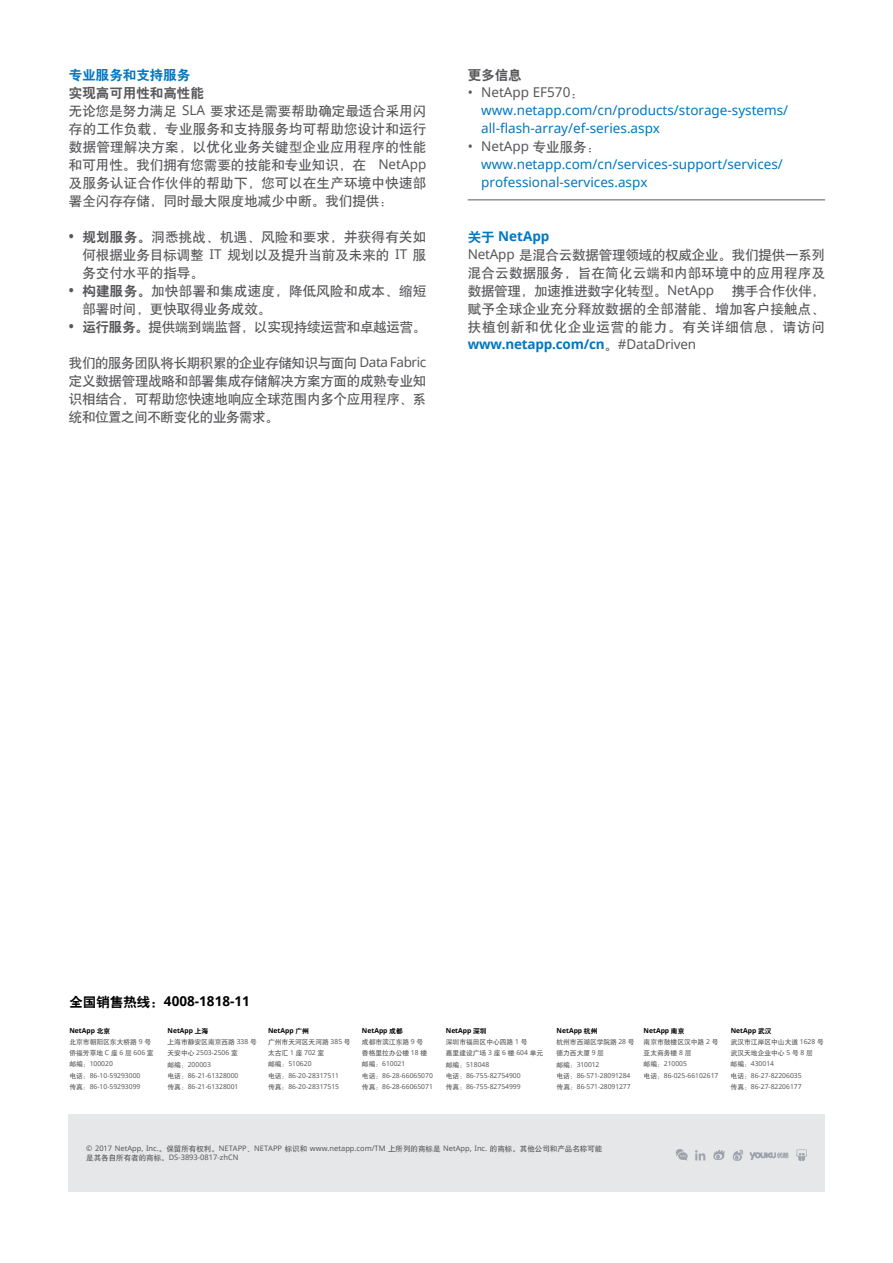
<style>
.page{position:relative;width:893px;height:1263px;background:#fff}
.page>*{position:absolute;margin:0;border:0;box-sizing:border-box;transform-origin:0 0}
.t1{font:13.5px/18px "H Yb 1 gj";color:#58585b;text-align:justify}
.t2{font:13.5px/18px "Noto Sans";color:#0077c1}
.t3{font:13.5px/18px "H Yb 1 gj";letter-spacing:.02em;color:#58585b}
.t4{font:700 13.5px "Noto Sans";letter-spacing:-.015em;color:#0077c1}
.t5{font:13.5px "H Yb 1 gj";letter-spacing:-.02em;color:#58585b}
.t6{font:700 13.5px "Noto Sans";color:#020000}
.t7{font:13.5px "H Yb 2 gj";color:#58585b}
.t8{font:13.5px "H Yb 2 gj";color:#0077c1}
.t9{font:7.5px/9px "Noto Sans";color:#58585b}
.t10{font:6.75px/11.2px "Noto Sans";color:#58585b}
.t11{font:6.75px/11.2px "H Yb 1 gj";color:#58585b}
.t12{font:700 6.75px "Noto Sans";color:#000}
.s1{font-family:"Noto Sans"}
.s2{font-family:"Noto Sans";font-weight:700}
.s3{font-family:"H Yb 2 gj"}
.s4{color:#58585b}
.s5{font-family:"H Yb 1 gj";color:#58585b}
.s6{font-family:"H Yb 2 gj";font-weight:400}
.s7{font-family:"H Yb 1 gj";font-weight:400;color:#58585b}
.s8{font-weight:400;color:#58585b}
.s9{font-family:"H Yb 1 gj"}
</style>
<div class="page">
<div style="left:68px;top:1114px;width:757px;height:78px;background:#e6e7e8"></div>
<svg style="left:676px;top:1149px;width:12px;height:12px"></svg>
<img style="left:733px;top:1149px;width:10px;height:12px">
<img style="left:749px;top:1152px;width:40px;height:7px">
<svg style="left:713px;top:1150px;width:12px;height:10px"></svg>
<svg style="left:695px;top:1150px;width:10px;height:10px"></svg>
<svg style="left:796px;top:1149px;width:11px;height:12px"></svg>
<hr style="left:468px;top:199px;width:357px;height:1px;background:#58585b">
<p class="t8" style="left:69px;top:68px;width:123px">专业服务和支持服务</p>
<p class="t7" style="left:69px;top:86px;width:137px">实现高可用性和高性能</p>
<p class="t1" style="left:69px;top:102px;width:359px">无论您是努力满足 <span class="s1">SLA</span> 要求还是需要帮助确定最适合采用闪存的工作负载，专业服务和支持服务均可帮助您设计和运行数据管理解决方案，以优化业务关键型企业应用程序的性能和可用性。我们拥有您需要的技能和专业知识，在 <span class="s1">NetApp</span>及服务认证合作伙伴的帮助下，您可以在生产环境中快速部署全闪存存储，同时最大限度地减少中断。我们提供：</p>
<p class="t1" style="left:82px;top:227px;width:345px;text-indent:-14px"><span class="s2">•</span> <span class="s3">规划服务。</span>洞悉挑战、机遇、风险和要求，并获得有关如何根据业务目标调整 <span class="s1">IT</span> 规划以及提升当前及未来的 <span class="s1">IT</span> 服务交付水平的指导。</p>
<p class="t3" style="left:82px;top:281px;width:345px;text-indent:-14px"><span class="s2">•</span> <span class="s3">构建服务。</span>加快部署和集成速度，降低风险和成本、缩短部署时间，更快取得业务成效。</p>
<p class="t5" style="left:69px;top:320px;width:359px"><span class="s2">•</span> <span class="s3">运行服务。</span>提供端到端监督，以实现持续运营和卓越运营。</p>
<p class="t1" style="left:69px;top:353px;width:359px">我们的服务团队将长期积累的企业存储知识与面向 <span class="s1">Data Fabric</span>定义数据管理战略和部署集成存储解决方案方面的成熟专业知识相结合，可帮助您快速地响应全球范围内多个应用程序、系统和位置之间不断变化的业务需求。</p>
<p class="t7" style="left:468px;top:68px;width:55px">更多信息</p>
<p class="t2" style="left:481px;top:82px;width:309px;text-indent:-14px"><span class="s4">• NetApp EF570</span><span class="s5">：</span>www.netapp.com/cn/products/storage-systems/ all-flash-array/ef-series.aspx</p>
<p class="t2" style="left:481px;top:136px;width:303px;text-indent:-14px"><span class="s4">• NetApp</span> <span class="s5">专业服务：</span>www.netapp.com/cn/services-support/services/ professional-services.aspx</p>
<p class="t4" style="left:468px;top:226px;width:83px"><span class="s6">关于</span> NetApp</p>
<p class="t1" style="left:468px;top:245px;width:359px"><span class="s1">NetApp</span> 是混合云数据管理领域的权威企业。我们提供一系列混合云数据服务，旨在简化云端和内部环境中的应用程序及数据管理，加速推进数字化转型。<span class="s1">NetApp</span></p>
<p class="t1" style="left:468px;top:281px;width:359px;text-indent:264px">携手合作伙伴，赋予全球企业充分释放数据的全部潜能、增加客户接触点、扶植创新和优化企业运营的能力。有关详细信息，请访问</p>
<p class="t4" style="left:468px;top:334px;width:230px">www.netapp.com/cn<span class="s7">。</span><span class="s8">#DataDriven</span></p>
<p class="t6" style="left:69px;top:991px;width:182px"><span class="s6">全国销售热线：</span>4008-1818-11</p>
<p class="t12" style="left:69px;top:1025px;width:42px">NetApp <span class="s6">北京</span></p>
<p class="t11" style="left:69px;top:1036px;width:86px">北京市朝阳区东大桥路 <span class="s1">9</span> 号侨福芳草地 <span class="s1">C</span> 座 <span class="s1">6</span> 层 <span class="s1">606</span> 室</p>
<p class="t10" style="left:69px;top:1058px;width:72px"><span class="s9">邮编：</span>100020<br><span class="s9">电话：</span>86-10-59293000<span class="s9">传真：</span>86-10-59293099</p>
<p class="t12" style="left:168px;top:1025px;width:42px">NetApp <span class="s6">上海</span></p>
<p class="t11" style="left:168px;top:1036px;width:91px">上海市静安区南京西路 <span class="s1">338</span> 号</p>
<p class="t10" style="left:168px;top:1047px;width:72px"><span class="s9">天安中心</span> 2503-2506 <span class="s9">室邮编：</span>200003<br><span class="s9">电话：</span>86-21-61328000<span class="s9">传真：</span>86-21-61328001</p>
<p class="t12" style="left:268px;top:1025px;width:42px">NetApp <span class="s6">广州</span></p>
<p class="t11" style="left:268px;top:1036px;width:84px">广州市天河区天河路 <span class="s1">385</span> 号太古汇 <span class="s1">1</span> 座 <span class="s1">702</span> 室</p>
<p class="t10" style="left:268px;top:1058px;width:72px"><span class="s9">邮编：</span>510620<br><span class="s9">电话：</span>86-20-28317511<span class="s9">传真：</span>86-20-28317515</p>
<p class="t12" style="left:362px;top:1025px;width:42px">NetApp <span class="s6">成都</span></p>
<p class="t11" style="left:362px;top:1036px;width:67px">成都市滨江东路 <span class="s1">9</span> 号香格里拉办公楼 <span class="s1">18</span> 楼</p>
<p class="t10" style="left:362px;top:1058px;width:72px"><span class="s9">邮编：</span>610021<br><span class="s9">电话：</span>86-28-66065070<span class="s9">传真：</span>86-28-66065071</p>
<p class="t12" style="left:446px;top:1025px;width:42px">NetApp <span class="s6">深圳</span></p>
<p class="t11" style="left:446px;top:1036px;width:99px">深圳市福田区中心四路 <span class="s1">1</span> 号<br>嘉里建设广场 <span class="s1">3</span> 座 <span class="s1">6</span> 楼 <span class="s1">604</span> 单元</p>
<p class="t10" style="left:446px;top:1058px;width:76px"><span class="s9">邮编：</span>518048<br><span class="s9">电话：</span>86-755-82754900<span class="s9">传真：</span>86-755-82754999</p>
<p class="t12" style="left:557px;top:1025px;width:42px">NetApp <span class="s6">杭州</span></p>
<p class="t11" style="left:557px;top:1036px;width:79px">杭州市西湖区学院路 <span class="s1">28</span> 号德力西大厦 <span class="s1">9</span> 层</p>
<p class="t10" style="left:557px;top:1058px;width:75px"><span class="s9">邮编：</span>310012<br><span class="s9">电话：</span>86-571-28091284<span class="s9">传真：</span>86-571-28091277</p>
<p class="t12" style="left:644px;top:1025px;width:42px">NetApp <span class="s6">南京</span></p>
<p class="t11" style="left:644px;top:1036px;width:76px">南京市鼓楼区汉中路 <span class="s1">2</span> 号亚太商务楼 <span class="s1">8</span> 层</p>
<p class="t10" style="left:644px;top:1058px;width:76px"><span class="s9">邮编：</span>210005<br><span class="s9">电话：</span>86-025-66102617</p>
<p class="t12" style="left:731px;top:1025px;width:42px">NetApp <span class="s6">武汉</span></p>
<p class="t11" style="left:731px;top:1036px;width:95px">武汉市江岸区中山大道 <span class="s1">1628</span> 号武汉天地企业中心 <span class="s1">5</span> 号 <span class="s1">8</span> 层</p>
<p class="t10" style="left:731px;top:1058px;width:72px"><span class="s9">邮编：</span>430014<br><span class="s9">电话：</span>86-27-82206035<span class="s9">传真：</span>86-27-82206177</p>
<p class="t9" style="left:86px;top:1144px;width:518px">© 2017 NetApp, Inc.<span class="s9">。保留所有权利。</span>NETAPP<span class="s9">、</span>NETAPP <span class="s9">标识和</span> www.netapp.com/TM <span class="s9">上所列的商标是</span> NetApp, Inc. <span class="s9">的商标。其他公司和产品名称可能是其各自所有者的商标。</span>DS-3893-0817-zhCN</p>
</div>
